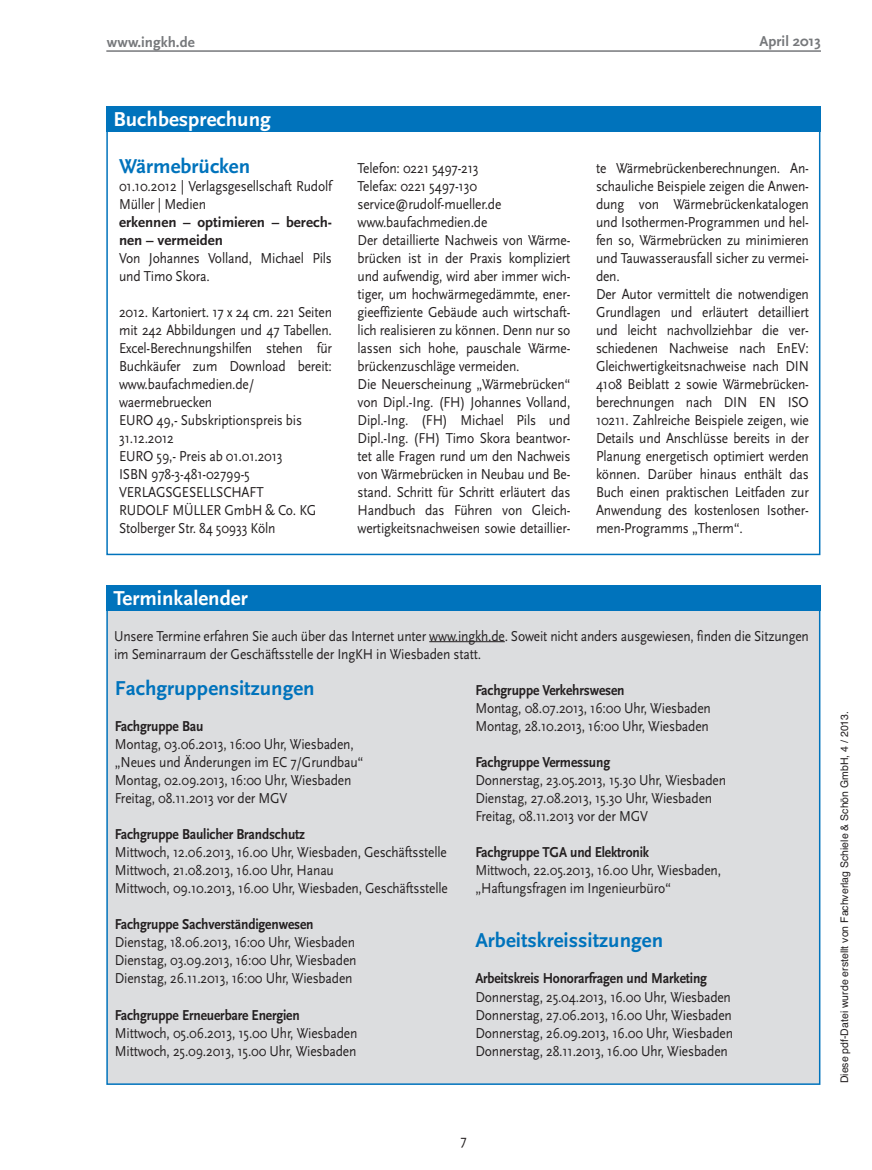
<style>
.page{position:relative;width:872px;height:1170px;background:#fff}
.page>*{position:absolute;margin:0;border:0;box-sizing:border-box;transform-origin:0 0}
.t1{font:700 21px "Scala Sans OT";color:#0073bc}
.t2{font:700 21px "Scala Sans OT";color:#fff}
.t3{font:15px/18px "Scala Sans";letter-spacing:-.01em;color:#231f20;scale:.9 1}
.t4{font:700 15px "Scala Sans";letter-spacing:-.01em;color:#231f20;scale:.9 1}
.t5{font:700 15px/18px "Scala Sans OT";color:#231f20}
.t6{font:700 15px "Scala Sans OT";color:#76787b}
.t7{font:10.5px "Helvetica";color:#231f20}
</style>
<div class="page">
<hr style="left:106px;top:50px;width:715px;height:2px;background:#76787b">
<div style="left:108px;top:605px;width:711px;height:478px;background:#dcdddf"></div>
<div style="left:106px;top:585px;width:714px;height:26px;background:#0073bc"></div>
<hr style="left:429px;top:641px;width:76px;height:1px;background:#231f20">
<div style="left:106px;top:106px;width:714px;height:26px;background:#0073bc"></div>
<p class="t6" style="left:107px;top:36px;width:89px">www.ingkh.de</p>
<p class="t6" style="left:759px;top:35px;width:63px">April 2013</p>
<h1 class="t2" style="left:113px;top:110px;width:159px">Buchbesprechung</h1>
<h1 class="t1" style="left:119px;top:158px;width:133px">Wärmebrücken</h1>
<p class="t3" style="left:119px;top:177px;width:238px">01.10.2012 | Verlagsgesellschaft Rudolf<br>Müller | Medien</p>
<p class="t5" style="left:119px;top:214px;width:214px">erkennen – optimieren – berech&shy;nen – vermeiden</p>
<p class="t3" style="left:119px;top:249px;width:238px">Von Johannes Volland, Michael Pils und Timo Skora.</p>
<p class="t3" style="left:119px;top:303px;width:238px">2012. Kartoniert. 17 x 24 cm. 221 Seiten mit 242 Abbildungen und 47 Tabellen.<br>Excel-Berechnungshilfen stehen für<br>Buchkäufer zum Download bereit: www.baufachmedien.de/ waermebruecken<br>EURO 49,- Subskriptionspreis bis<br>31.12.2012<br>EURO 59,- Preis ab 01.01.2013<br>ISBN 978-3-481-02799-5<br>VERLAGSGESELLSCHAFT<br>RUDOLF MÜLLER GmbH &amp; Co. KG<br>Stolberger Str. 84 50933 Köln</p>
<h1 class="t2" style="left:113px;top:589px;width:136px">Terminkalender</h1>
<p class="t3" style="left:357px;top:159px;width:238px">Telefon: 0221 5497-213<br>Telefax: 0221 5497-130 service@rudolf-mueller.de www.baufachmedien.de<br>Der detaillierte Nachweis von Wärme&shy;brücken ist in der Praxis kompliziert und aufwendig, wird aber immer wich&shy;tiger, um hochwärmegedämmte, ener&shy;gieeffiziente Gebäude auch wirtschaft&shy;lich realisieren zu können. Denn nur so lassen sich hohe, pauschale Wärme&shy;brückenzuschläge vermeiden.<br>Die Neuerscheinung „Wärmebrücken“ von Dipl.-Ing. (FH) Johannes Volland, Dipl.-Ing. (FH) Michael Pils und Dipl.-Ing. (FH) Timo Skora beantwor&shy;tet alle Fragen rund um den Nachweis von Wärmebrücken in Neubau und Be&shy;stand. Schritt für Schritt erläutert das Handbuch das Führen von Gleich&shy;wertigkeitsnachweisen sowie detaillier-</p>
<p class="t3" style="left:596px;top:159px;width:238px">te Wärmebrückenberechnungen. An&shy;schauliche Beispiele zeigen die Anwen&shy;dung von Wärmebrückenkatalogen und Isothermen-Programmen und hel&shy;fen so, Wärmebrücken zu minimieren und Tauwasserausfall sicher zu vermei&shy;den.<br>Der Autor vermittelt die notwendigen Grundlagen und erläutert detailliert und leicht nachvollziehbar die ver&shy;schiedenen Nachweise nach EnEV:<br>Gleichwertigkeitsnachweise nach DIN 4108 Beiblatt 2 sowie Wärmebrücken&shy;berechnungen nach DIN EN ISO 10211. Zahlreiche Beispiele zeigen, wie Details und Anschlüsse bereits in der Planung energetisch optimiert werden können. Darüber hinaus enthält das Buch einen praktischen Leitfaden zur Anwendung des kostenlosen Isother&shy;men-Programms „Therm“.</p>
<p class="t3" style="left:114px;top:627px;width:773px">Unsere Termine erfahren Sie auch über das Internet unter www.ingkh.de. Soweit nicht anders ausgewiesen, finden die Sitzungen im Seminarraum der Geschäftsstelle der IngKH in Wiesbaden statt.</p>
<h1 class="t1" style="left:115px;top:680px;width:201px">Fachgruppensitzungen</h1>
<p class="t4" style="left:115px;top:717px;width:100px">Fachgruppe Bau</p>
<p class="t3" style="left:115px;top:735px;width:278px">Montag, 03.06.2013, 16:00 Uhr, Wiesbaden, „Neues und Änderungen im EC 7/Grundbau“ Montag, 02.09.2013, 16:00 Uhr, Wiesbaden Freitag, 08.11.2013 vor der MGV</p>
<p class="t4" style="left:115px;top:825px;width:213px">Fachgruppe Baulicher Brandschutz</p>
<p class="t3" style="left:115px;top:843px;width:371px">Mittwoch, 12.06.2013, 16.00 Uhr, Wiesbaden, Geschäftsstelle<br>Mittwoch, 21.08.2013, 16.00 Uhr, Hanau<br>Mittwoch, 09.10.2013, 16.00 Uhr, Wiesbaden, Geschäftsstelle</p>
<p class="t4" style="left:115px;top:915px;width:222px">Fachgruppe Sachverständigenwesen</p>
<p class="t3" style="left:115px;top:933px;width:270px;text-align:justify">Dienstag, 18.06.2013, 16:00 Uhr, Wiesbaden Dienstag, 03.09.2013, 16:00 Uhr, Wiesbaden Dienstag, 26.11.2013, 16:00 Uhr, Wiesbaden</p>
<p class="t4" style="left:115px;top:1005px;width:207px">Fachgruppe Erneuerbare Energien</p>
<p class="t3" style="left:115px;top:1023px;width:271px">Mittwoch, 05.06.2013, 15.00 Uhr, Wiesbaden<br>Mittwoch, 25.09.2013, 15.00 Uhr, Wiesbaden</p>
<p class="t4" style="left:475px;top:681px;width:167px">Fachgruppe Verkehrswesen</p>
<p class="t3" style="left:475px;top:699px;width:263px">Montag, 08.07.2013, 16:00 Uhr, Wiesbaden<br>Montag, 28.10.2013, 16:00 Uhr, Wiesbaden</p>
<p class="t4" style="left:475px;top:753px;width:151px">Fachgruppe Vermessung</p>
<p class="t3" style="left:475px;top:771px;width:280px">Donnerstag, 23.05.2013, 15.30 Uhr, Wiesbaden<br>Dienstag, 27.08.2013, 15.30 Uhr, Wiesbaden<br>Freitag, 08.11.2013 vor der MGV</p>
<p class="t4" style="left:475px;top:843px;width:195px">Fachgruppe TGA und Elektronik</p>
<p class="t3" style="left:475px;top:861px;width:275px">Mittwoch, 22.05.2013, 16.00 Uhr, Wiesbaden, „Haftungsfragen im Ingenieurbüro“</p>
<h1 class="t1" style="left:475px;top:932px;width:189px">Arbeitskreissitzungen</h1>
<p class="t4" style="left:475px;top:969px;width:259px">Arbeitskreis Honorarfragen und Marketing</p>
<p class="t3" style="left:475px;top:987px;width:288px">Donnerstag, 25.04.2013, 16.00 Uhr, Wiesbaden Donnerstag, 27.06.2013, 16.00 Uhr, Wiesbaden Donnerstag, 26.09.2013, 16.00 Uhr, Wiesbaden Donnerstag, 28.11.2013, 16.00 Uhr, Wiesbaden</p>
<p class="t3" style="left:460px;top:1131px;width:8px">7</p>
<p class="t7" style="left:838px;top:1083px;width:374px;rotate:-90deg">Diese pdf-Datei wurde erstellt von Fachverlag Schiele &amp; Schön GmbH, 4 / 2013.</p>
</div>
